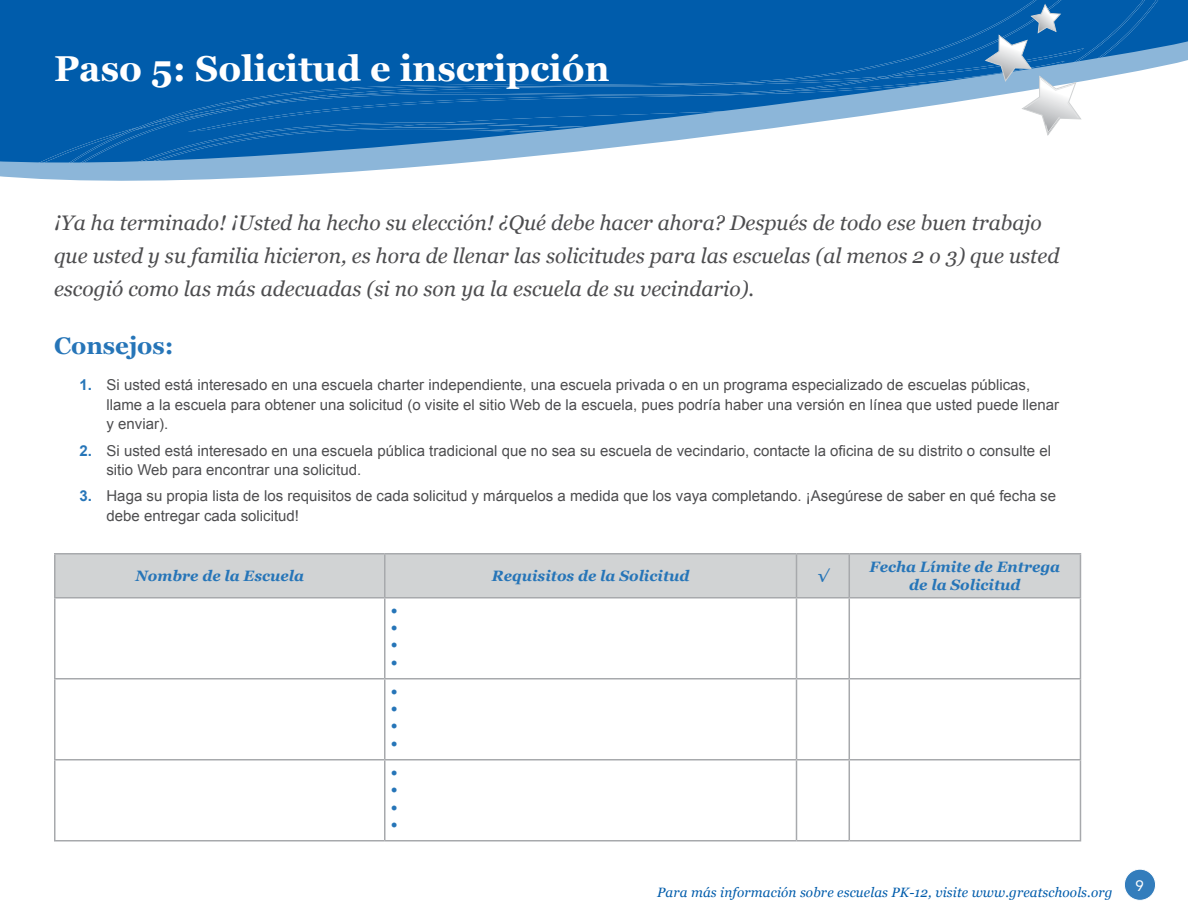
<style>
.page{position:relative;width:1188px;height:918px;background:#fff}
.page>*{position:absolute;margin:0;border:0;box-sizing:border-box;transform-origin:0 0}
.t1{font:700 36px "Georgia";color:#fff}
.t2{font:700 24px "Georgia";color:#2675b8}
.t3{font:italic 21px/33px "Georgia";color:#4d4d4f}
.t4{font:19.5px/17.2px "Arial";color:#2675b8;text-align:justify}
.t5{font:15px/19.5px "Arial";color:#4d4d4f}
.t6{font:italic 700 15px/18px "Georgia";color:#2675b8;text-align:center}
.t7{font:15px "Avenir";color:#fff}
.t8{font:italic 13.5px "Georgia";letter-spacing:.01em;color:#005cab}
.s1{font-weight:700;color:#2675b8}
</style>
<div class="page">
<div style="left:0;top:0;width:1188px;height:38px;background:#005cab"></div>
<svg style="left:0;top:38px;width:1188px;height:143px;fill:#005cab"></svg>
<svg style="left:984px;top:3px;width:98px;height:133px"></svg>
<div style="left:1124px;top:869px;width:32px;height:31px;background:#337dbc;border-radius:50%"></div>
<div style="left:1124px;top:869px;width:32px;height:32px;border:1px solid #fff;border-radius:50%"></div>
<div style="left:56px;top:555px;width:1024px;height:42px;background:#d1d3d4"></div>
<hr style="left:54px;top:598px;width:2px;height:80px;background:#a7a9ac">
<hr style="left:384px;top:598px;width:2px;height:80px;background:#a7a9ac">
<hr style="left:796px;top:598px;width:1px;height:80px;background:#a7a9ac">
<hr style="left:849px;top:598px;width:1px;height:80px;background:#a7a9ac">
<hr style="left:1080px;top:598px;width:1px;height:80px;background:#a7a9ac">
<hr style="left:54px;top:678px;width:331px;height:2px;background:#a7a9ac">
<hr style="left:54px;top:680px;width:2px;height:79px;background:#a7a9ac">
<hr style="left:385px;top:678px;width:411px;height:2px;background:#a7a9ac">
<hr style="left:384px;top:680px;width:2px;height:79px;background:#a7a9ac">
<hr style="left:796px;top:678px;width:53px;height:2px;background:#a7a9ac">
<hr style="left:796px;top:680px;width:1px;height:79px;background:#a7a9ac">
<hr style="left:849px;top:678px;width:232px;height:2px;background:#a7a9ac">
<hr style="left:849px;top:680px;width:1px;height:79px;background:#a7a9ac">
<hr style="left:1080px;top:680px;width:1px;height:79px;background:#a7a9ac">
<hr style="left:54px;top:759px;width:331px;height:1px;background:#a7a9ac">
<hr style="left:54px;top:760px;width:2px;height:80px;background:#a7a9ac">
<hr style="left:385px;top:759px;width:411px;height:1px;background:#a7a9ac">
<hr style="left:384px;top:760px;width:2px;height:80px;background:#a7a9ac">
<hr style="left:796px;top:759px;width:53px;height:1px;background:#a7a9ac">
<hr style="left:796px;top:760px;width:1px;height:80px;background:#a7a9ac">
<hr style="left:849px;top:759px;width:232px;height:1px;background:#a7a9ac">
<hr style="left:849px;top:760px;width:1px;height:80px;background:#a7a9ac">
<hr style="left:1080px;top:760px;width:1px;height:80px;background:#a7a9ac">
<hr style="left:54px;top:840px;width:331px;height:2px;background:#a7a9ac">
<hr style="left:385px;top:840px;width:411px;height:2px;background:#a7a9ac">
<hr style="left:796px;top:840px;width:53px;height:2px;background:#a7a9ac">
<hr style="left:849px;top:840px;width:232px;height:2px;background:#a7a9ac">
<hr style="left:54px;top:553px;width:331px;height:2px;background:#a7a9ac">
<hr style="left:54px;top:555px;width:2px;height:42px;background:#a7a9ac">
<hr style="left:385px;top:553px;width:411px;height:2px;background:#a7a9ac">
<hr style="left:384px;top:555px;width:2px;height:42px;background:#a7a9ac">
<hr style="left:796px;top:553px;width:53px;height:2px;background:#a7a9ac">
<hr style="left:796px;top:555px;width:1px;height:42px;background:#a7a9ac">
<hr style="left:849px;top:553px;width:232px;height:2px;background:#a7a9ac">
<hr style="left:849px;top:555px;width:1px;height:42px;background:#a7a9ac">
<hr style="left:1080px;top:555px;width:1px;height:42px;background:#a7a9ac">
<hr style="left:54px;top:597px;width:331px;height:1px;background:#a7a9ac">
<hr style="left:385px;top:597px;width:411px;height:1px;background:#a7a9ac">
<hr style="left:796px;top:597px;width:53px;height:1px;background:#a7a9ac">
<hr style="left:849px;top:597px;width:232px;height:1px;background:#a7a9ac">
<h1 class="t1" style="left:54px;top:46px;width:557px">Paso 5: Solicitud e inscripción</h1>
<p class="t3" style="left:54px;top:206px;width:1007px">¡Ya ha terminado! ¡Usted ha hecho su elección! ¿Qué debe hacer ahora? Después de todo ese buen trabajo que usted y su familia hicieron, es hora de llenar las solicitudes para las escuelas (al menos 2 o 3) que usted escogió como las más adecuadas (si no son ya la escuela de su vecindario).</p>
<h2 class="t2" style="left:54px;top:331px;width:121px">Consejos:</h2>
<p class="t5" style="left:106px;top:375px;width:954px;text-indent:-27px"><span class="s1">1.</span> Si usted está interesado en una escuela charter independiente, una escuela privada o en un programa especializado de escuelas públicas, llame a la escuela para obtener una solicitud (o visite el sitio Web de la escuela, pues podría haber una versión en línea que usted puede llenar y enviar).</p>
<p class="t5" style="left:106px;top:441px;width:946px;text-indent:-27px"><span class="s1">2.</span> Si usted está interesado en una escuela pública tradicional que no sea su escuela de vecindario, contacte la oficina de su distrito o consulte el sitio Web para encontrar una solicitud.</p>
<p class="t5" style="left:106px;top:486px;width:951px;text-indent:-27px"><span class="s1">3.</span> Haga su propia lista de los requisitos de cada solicitud y márquelos a medida que los vaya completando. ¡Asegúrese de saber en qué fecha se debe entregar cada solicitud!</p>
<p class="t6" style="left:135px;top:567px;width:170px">Nombre de la Escuela</p>
<p class="t6" style="left:492px;top:567px;width:199px">Requisitos de la Solicitud</p>
<p class="t6" style="left:818px;top:567px;width:12px">√</p>
<p class="t6" style="left:870px;top:558px;width:192px">Fecha Límite de Entrega de la Solicitud</p>
<h3 class="t4" style="left:391px;top:603px;width:8px">• • • •</h3>
<h3 class="t4" style="left:391px;top:684px;width:8px">• • • •</h3>
<h3 class="t4" style="left:391px;top:765px;width:8px">• • • •</h3>
<p class="t8" style="left:657px;top:884px;width:457px">Para más información sobre escuelas PK-12, visite www.greatschools.org</p>
<p class="t7" style="left:1136px;top:877px;width:10px">9</p>
</div>
